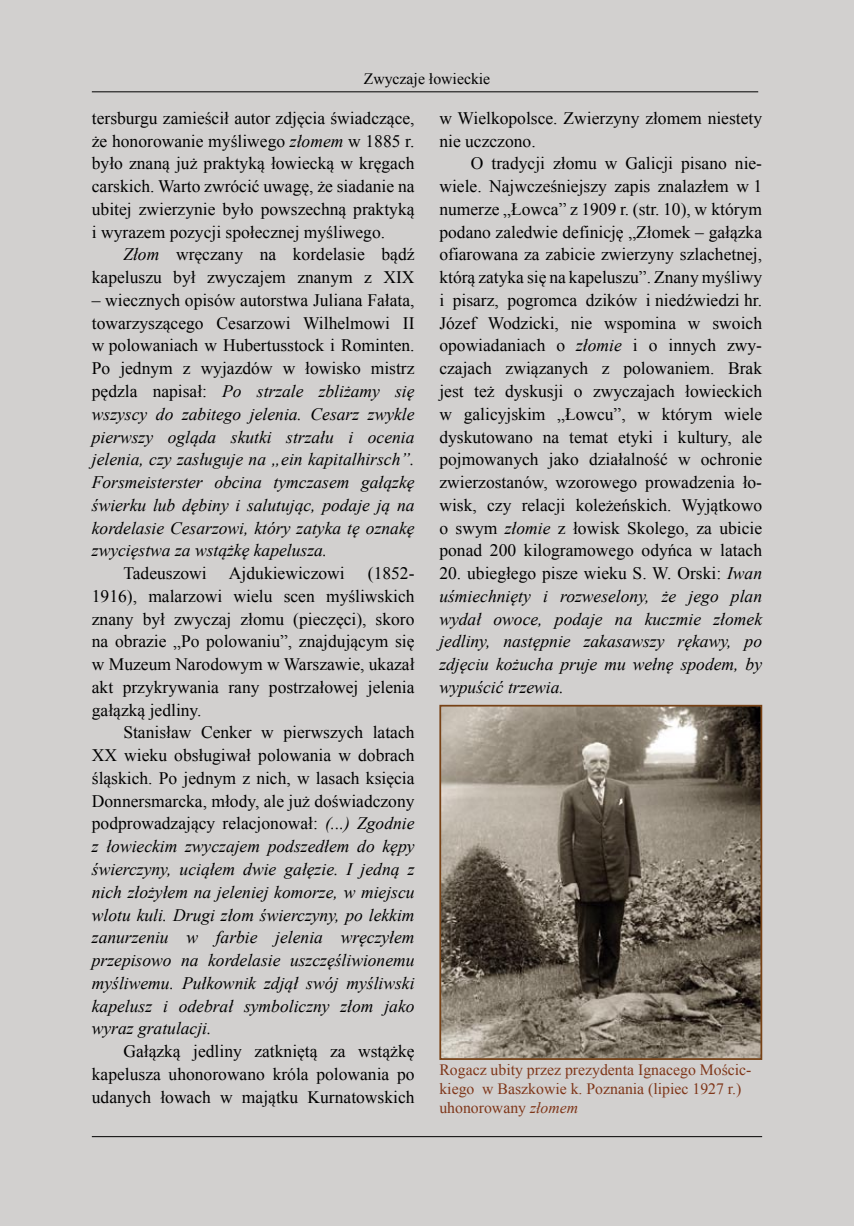
<style>
.page{position:relative;width:854px;height:1226px;background:#fff}
.page>*{position:absolute;margin:0;border:0;box-sizing:border-box;transform-origin:0 0}
.t1{font:17.5px/22.8px "Times New Roman";color:#000;text-align:justify}
.t2{font:italic 17.5px/22.8px "Times New Roman";color:#000;text-align:justify}
.t3{font:15.75px/19.2px "Times New Roman";color:#7f3619}
.t4{font:15.75px "Times New Roman";color:#000}
.s1{font-style:italic}
.s2{font-style:normal}
</style>
<div class="page">
<div style="left:0;top:0;width:853px;height:1225px;background:#d2d0cf"></div>
<hr style="left:92px;top:1136px;width:669px;height:1px;background:#000">
<hr style="left:92px;top:91px;width:666px;height:1px;background:#000">
<img style="left:442px;top:707px;width:317px;height:349px">
<div style="left:439px;top:704px;width:323px;height:355px;border:2px solid #774216"></div>
<p class="t4" style="left:363px;top:68px;width:128px">Zwyczaje łowieckie</p>
<p class="t1" style="left:92px;top:106px;width:324px">tersburgu zamieścił autor zdjęcia świadczące, że honorowanie myśliwego <span class="s1">złomem</span> w 1885 r. było znaną już praktyką łowiecką w kręgach carskich. Warto zwrócić uwagę, że siadanie na ubitej zwierzynie było powszechną praktyką i wyrazem pozycji społecznej myśliwego.</p>
<p class="t1" style="left:92px;top:243px;width:324px;text-align:right"><span class="s1">Złom</span> wręczany na kordelasie bądź kapeluszu był zwyczajem znanym z XIX</p>
<p class="t2" style="left:92px;top:288px;width:324px"><span class="s2">– wiecznych opisów autorstwa Juliana Fałata, towarzyszącego Cesarzowi Wilhelmowi II w polowaniach w Hubertusstock i Rominten.<br>Po jednym z wyjazdów w łowisko mistrz pędzla napisał:</span> Po strzale zbliżamy się wszyscy do zabitego jelenia. Cesarz zwykle pierwszy ogląda skutki strzału i ocenia jelenia, czy zasługuje na „ein kapitalhirsch”.<br>Forsmeisterster obcina tymczasem gałązkę świerku lub dębiny i salutując, podaje ją na kordelasie Cesarzowi, który zatyka tę oznakę zwycięstwa za wstążkę kapelusza.</p>
<p class="t1" style="left:123px;top:561px;width:85px">Tadeuszowi</p>
<p class="t1" style="left:229px;top:561px;width:117px">Ajdukiewiczowi</p>
<p class="t1" style="left:439px;top:106px;width:324px">w Wielkopolsce. Zwierzyny złomem niestety nie uczczono.</p>
<p class="t1" style="left:439px;top:152px;width:324px;text-indent:31px">O tradycji złomu w Galicji pisano nie&shy;wiele. Najwcześniejszy zapis znalazłem w 1 numerze „Łowca” z 1909 r. (str. 10), w którym podano zaledwie definicję „Złomek – gałązka ofiarowana za zabicie zwierzyny szlachetnej, którą zatyka się na kapeluszu”. Znany myśliwy i pisarz, pogromca dzików i niedźwiedzi hr.<br>Józef Wodzicki, nie wspomina w swoich opowiadaniach o <span class="s1">złomie</span> i o innych zwy&shy;czajach związanych z polowaniem. Brak jest też dyskusji o zwyczajach łowieckich w galicyjskim „Łowcu”, w którym wiele dyskutowano na temat etyki i kultury, ale pojmowanych jako działalność w ochronie zwierzostanów, wzorowego prowadzenia ło&shy;wisk, czy relacji koleżeńskich. Wyjątkowo o swym <span class="s1">złomie</span> z łowisk Skolego, za ubicie ponad 200 kilogramowego odyńca w latach</p>
<p class="t2" style="left:439px;top:561px;width:324px"><span class="s2">20. ubiegłego pisze wieku S. W. Orski:</span> Iwan uśmiechnięty i rozweselony, że jego plan wydał owoce, podaje na kuczmie złomek jedliny, następnie zakasawszy rękawy, po zdjęciu kożucha pruje mu wełnę spodem, by wypuścić trzewia.</p>
<p class="t1" style="left:92px;top:561px;width:324px;text-indent:276px">(1852- 1916), malarzowi wielu scen myśliwskich znany był zwyczaj złomu (pieczęci), skoro na obrazie „Po polowaniu”, znajdującym się w Muzeum Narodowym w Warszawie, ukazał akt przykrywania rany postrzałowej jelenia gałązką jedliny.</p>
<p class="t2" style="left:92px;top:720px;width:324px;text-indent:32px"><span class="s2">Stanisław Cenker w pierwszych latach XX wieku obsługiwał polowania w dobrach śląskich. Po jednym z nich, w lasach księcia Donnersmarcka, młody, ale już doświadczony podprowadzający relacjonował:</span> (...) Zgodnie z łowieckim zwyczajem podszedłem do kępy świerczyny, uciąłem dwie gałęzie. I jedną z nich złożyłem na jeleniej komorze, w miejscu wlotu kuli. Drugi złom świerczyny, po lekkim zanurzeniu w farbie jelenia wręczyłem przepisowo na kordelasie uszczęśliwionemu myśliwemu. Pułkownik zdjął swój myśliwski kapelusz i odebrał symboliczny złom jako wyraz gratulacji.</p>
<p class="t1" style="left:92px;top:1039px;width:324px;text-indent:32px">Gałązką jedliny zatkniętą za wstążkę kapelusza uhonorowano króla polowania po udanych łowach w majątku Kurnatowskich</p>
<p class="t3" style="left:439px;top:1059px;width:313px">Rogacz ubity przez prezydenta Ignacego Mościc&shy;kiego w Baszkowie k. Poznania (lipiec 1927 r.)</p>
<p class="t3" style="left:439px;top:1098px;width:140px">uhonorowany <span class="s1">złomem</span></p>
</div>
